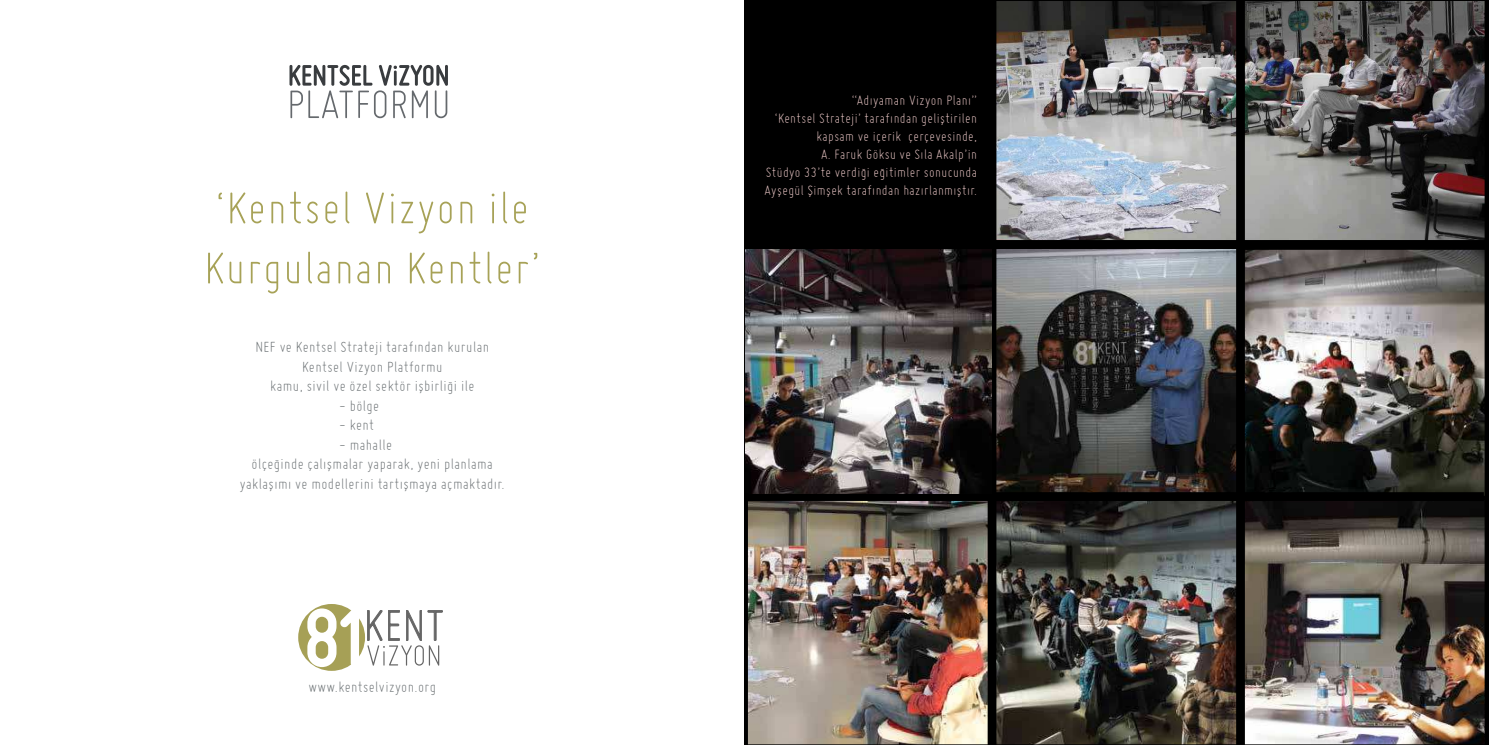
<style>
.page{position:relative;width:1489px;height:745px;background:#fff}
.page>*{position:absolute;margin:0;border:0;box-sizing:border-box;transform-origin:0 0}
.t1{font:300 50px/60px "Miso";letter-spacing:.025em;color:#a7a257}
.t2{font:300 16.25px/19.5px "Miso";letter-spacing:.025em;color:#646a6d;text-align:center}
.t3{font:300 15px/18px "Miso";letter-spacing:.025em;color:#f3cecd;text-align:right}
</style>
<div class="page">
<div style="left:744px;top:0;width:744px;height:744px;background:#000"></div>
<img style="left:996px;top:1px;width:488px;height:492px">
<img style="left:748px;top:501px;width:487px;height:242px">
<img style="left:1244px;top:501px;width:240px;height:242px">
<div style="left:744px;top:240px;width:744px;height:9px;background:#000"></div>
<div style="left:744px;top:492px;width:739px;height:8px;background:#000"></div>
<div style="left:987px;top:0;width:9px;height:744px;background:#000"></div>
<svg style="left:1484px;top:1px;width:1px;height:742px"></svg>
<div style="left:1235px;top:0;width:9px;height:744px;background:#000"></div>
<img style="left:745px;top:249px;width:246px;height:244px">
<svg style="left:289px;top:65px;width:159px;height:53px"></svg>
<div style="left:298px;top:603px;width:67px;height:67px;background:#a6a056;border-radius:50%"></div>
<svg style="left:307px;top:607px;width:52px;height:59px"></svg>
<svg style="left:367px;top:610px;width:75px;height:55px"></svg>
<h1 class="t1" style="left:204px;top:177px;width:338px">‘Kentsel Vizyon ile<br>Kurgulanan Kentler’</h1>
<p class="t2" style="left:255px;top:337px;width:235px">NEF ve Kentsel Strateji tarafından kurulan<br>Kentsel Vizyon Platformu<br>kamu, sivil ve özel sektör işbirliği ile</p>
<p class="t2" style="left:339px;top:395px;width:42px">- bölge</p>
<p class="t2" style="left:339px;top:415px;width:37px">- kent</p>
<p class="t2" style="left:339px;top:434px;width:55px">- mahalle</p>
<p class="t2" style="left:251px;top:454px;width:243px">ölçeğinde çalışmalar yaparak, yeni planlama</p>
<p class="t2" style="left:240px;top:473px;width:266px">yaklaşımı ve modellerini tartışmaya açmaktadır.</p>
<p class="t2" style="left:308px;top:676px;width:129px">www.kentselvizyon.org</p>
<p class="t3" style="left:764px;top:90px;width:214px">“Adıyaman Vizyon Planı”<br>‘Kentsel Strateji’ tarafından geliştirilen kapsam ve içerik çerçevesinde,<br>A. Faruk Göksu ve Sıla Akalp’in<br>Stüdyo 33’te verdiği eğitimler sonucunda Ayşegül Şimşek tarafından hazırlanmıştır.</p>
</div>
